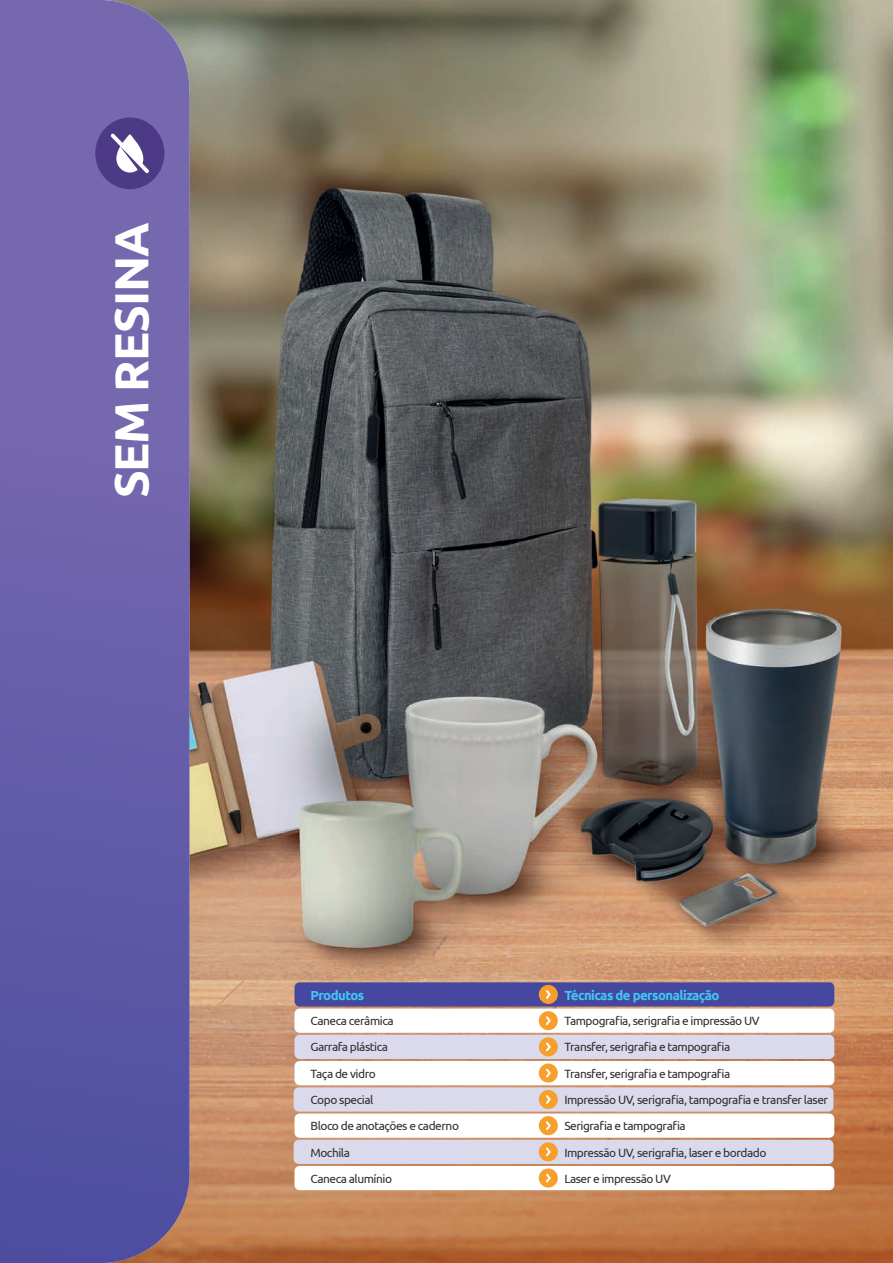
<style>
.page{position:relative;width:893px;height:1263px;background:#fff}
.page>*{position:absolute;margin:0;border:0;box-sizing:border-box;transform-origin:0 0}
.t1{font:700 48px "Ubuntu";letter-spacing:-.025em;color:#fff}
.t2{font:700 13.2px "Ubuntu";letter-spacing:-.04em;color:#40c7f4}
.t3{font:12px/26.2px "Ubuntu";letter-spacing:-.04em;color:#312f30}
</style>
<div class="page">
<img style="left:189px;top:0;width:704px;height:1263px">
<div style="left:294px;top:1087px;width:539px;height:24px;background:#dbdaed;border-radius:5px"></div>
<div style="left:294px;top:1008px;width:540px;height:25px;background:#fff;border-radius:5px"></div>
<div style="left:294px;top:982px;width:540px;height:24px;background:#45489e;border-radius:5px"></div>
<div style="left:294px;top:1035px;width:540px;height:24px;background:#dbdaed;border-radius:5px"></div>
<div style="left:294px;top:1061px;width:540px;height:24px;background:#fff;border-radius:5px"></div>
<div style="left:539px;top:1011px;width:19px;height:19px;background:#f69f2c;border-radius:50%"></div>
<svg style="left:546px;top:1016px;width:5px;height:9px"></svg>
<div style="left:539px;top:985px;width:19px;height:19px;background:#f69f2c;border-radius:50%"></div>
<svg style="left:546px;top:990px;width:5px;height:9px"></svg>
<div style="left:539px;top:1037px;width:19px;height:19px;background:#f69f2c;border-radius:50%"></div>
<svg style="left:546px;top:1042px;width:5px;height:9px"></svg>
<div style="left:539px;top:1063px;width:19px;height:19px;background:#f69f2c;border-radius:50%"></div>
<svg style="left:546px;top:1068px;width:5px;height:9px"></svg>
<div style="left:539px;top:1090px;width:19px;height:19px;background:#f69f2c;border-radius:50%"></div>
<svg style="left:546px;top:1095px;width:5px;height:9px"></svg>
<div style="left:294px;top:1140px;width:539px;height:24px;background:#dbdaed;border-radius:5px"></div>
<div style="left:294px;top:1113px;width:540px;height:25px;background:#fff;border-radius:5px"></div>
<div style="left:294px;top:1166px;width:540px;height:24px;background:#fff;border-radius:5px"></div>
<div style="left:539px;top:1116px;width:19px;height:19px;background:#f69f2c;border-radius:50%"></div>
<svg style="left:546px;top:1121px;width:5px;height:9px"></svg>
<div style="left:539px;top:1142px;width:19px;height:19px;background:#f69f2c;border-radius:50%"></div>
<svg style="left:546px;top:1147px;width:5px;height:9px"></svg>
<div style="left:539px;top:1168px;width:19px;height:19px;background:#f69f2c;border-radius:50%"></div>
<svg style="left:546px;top:1173px;width:5px;height:9px"></svg>
<svg style="left:0;top:9px;width:189px;height:1254px;background:#685fa8"></svg>
<div style="left:95px;top:117px;width:69px;height:72px;background:#4c3a87;border-radius:50%"></div>
<svg style="left:111px;top:133px;width:38px;height:40px"></svg>
<h1 class="t1" style="left:102px;top:498px;width:277px;rotate:-90deg">SEM RESINA</h1>
<p class="t2" style="left:310px;top:987px;width:55px">Produtos</p>
<p class="t2" style="left:564px;top:987px;width:157px">Técnicas de personalização</p>
<p class="t3" style="left:310px;top:1007px;width:150px">Caneca cerâmica<br>Garrafa plástica<br>Taça de vidro<br>Copo special<br>Bloco de anotações e caderno<br>Mochila<br>Caneca alumínio</p>
<p class="t3" style="left:564px;top:1007px;width:265px">Tampografia, serigrafia e impressão UV<br>Transfer, serigrafia e tampografia<br>Transfer, serigrafia e tampografia<br>Impressão UV, serigrafia, tampografia e transfer laser Serigrafia e tampografia<br>Impressão UV, serigrafia, laser e bordado<br>Laser e impressão UV</p>
</div>
